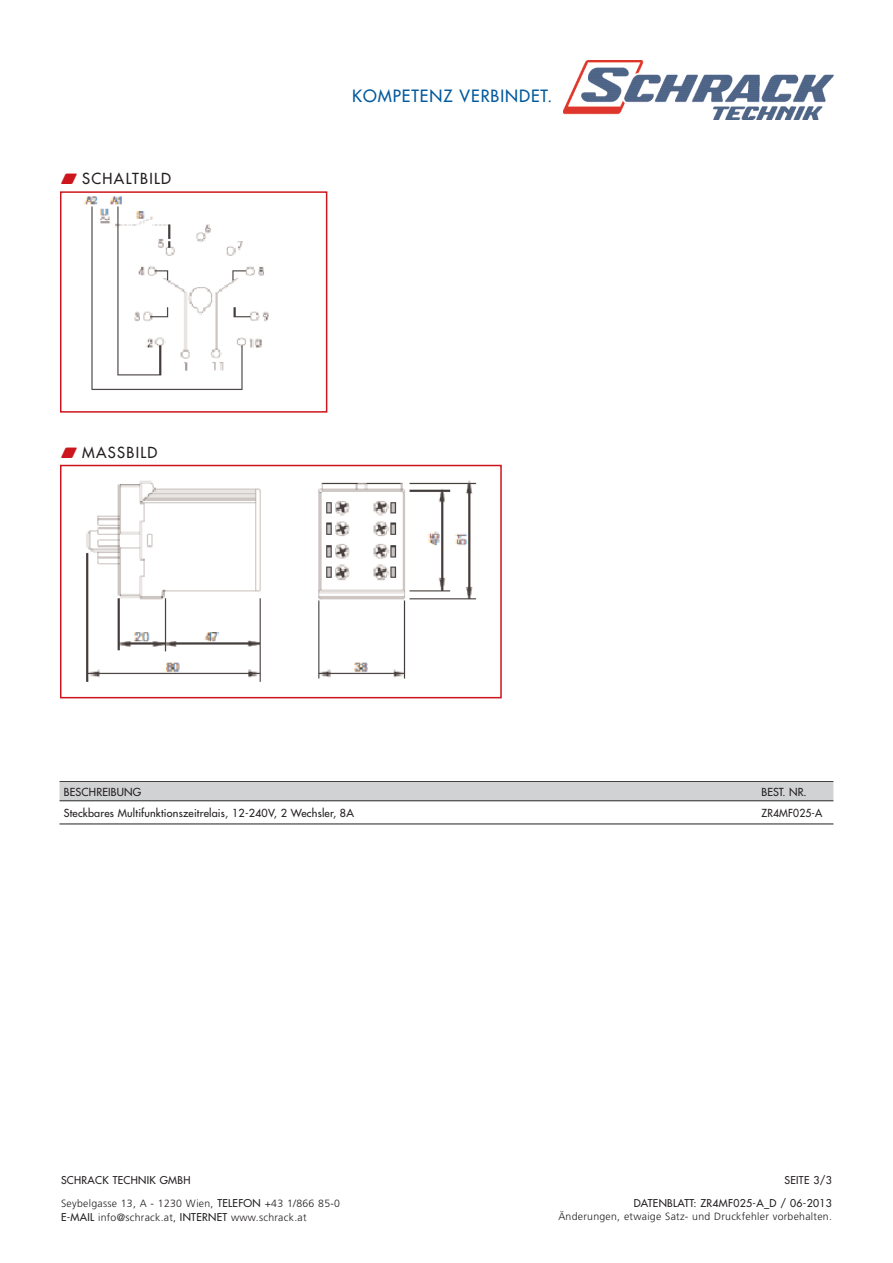
<style>
.page{position:relative;width:893px;height:1263px;background:#fff}
.page>*{position:absolute;margin:0;border:0;box-sizing:border-box;transform-origin:0 0}
.t1{font:16.5px "Futura";letter-spacing:.06em;color:#01589c}
.t2{font:14.85px "Futura";letter-spacing:.085em;color:#231f20}
.t3{font:10.8px "Futura";letter-spacing:.015em;color:#231f20}
.t4{font:10.8px "Futura";letter-spacing:.015em;color:#231f20;scale:.95 1}
.t5{font:300 10.5px/14.2px "Frutiger";letter-spacing:.03em;color:#231f20}
.t6{font:10.5px/22.8px "Futura";letter-spacing:.03em;color:#231f20;text-align:right}
.s1{font-family:"Zopf Rautbots 2";color:#cd151d}
.s2{font-family:"Futura";font-weight:400}
</style>
<div class="page">
<img style="left:564px;top:60px;width:269px;height:59px">
<img style="left:83px;top:196px;width:186px;height:194px">
<div style="left:60px;top:191px;width:267px;height:222px;border:2px solid #cd151d"></div>
<img style="left:86px;top:480px;width:391px;height:202px">
<div style="left:60px;top:465px;width:442px;height:233px;border:2px solid #cd151d"></div>
<hr style="left:60px;top:781px;width:773px;height:1px;background:#231f20">
<div style="left:60px;top:782px;width:773px;height:18px;background:#d1d2d4"></div>
<hr style="left:60px;top:800px;width:773px;height:1px;background:#231f20">
<hr style="left:60px;top:824px;width:773px;height:1px;background:#231f20">
<h2 class="t2" style="left:61px;top:172px;width:112px"><span class="s1">W</span> SCHALTBILD</h2>
<h2 class="t2" style="left:61px;top:445px;width:98px"><span class="s1">W</span> MASSBILD</h2>
<h1 class="t1" style="left:352px;top:87px;width:201px">KOMPETENZ VERBINDET.</h1>
<p class="t3" style="left:64px;top:787px;width:79px">BESCHREIBUNG</p>
<p class="t3" style="left:762px;top:787px;width:47px">BEST. NR.</p>
<p class="t3" style="left:64px;top:808px;width:292px">Steckbares Multifunktionszeitrelais, 12-240V, 2 Wechsler, 8A</p>
<p class="t4" style="left:762px;top:808px;width:65px">ZR4MF025-A</p>
<p class="t6" style="left:61px;top:1170px;width:131px">SCHRACK TECHNIK GMBH</p>
<p class="t5" style="left:61px;top:1197px;width:281px">Seybelgasse 13, A - 1230 Wien, <span class="s2">TELEFON</span> +43 1/866 85-0<br><span class="s2">E-MAIL</span> info@schrack.at, <span class="s2">INTERNET</span> www.schrack.at</p>
<p class="t6" style="left:634px;top:1170px;width:200px">SEITE 3/3<br>DATENBLATT: ZR4MF025-A_D / 06-2013</p>
<p class="t5" style="left:558px;top:1210px;width:275px">Änderungen, etwaige Satz- und Druckfehler vorbehalten.</p>
</div>
